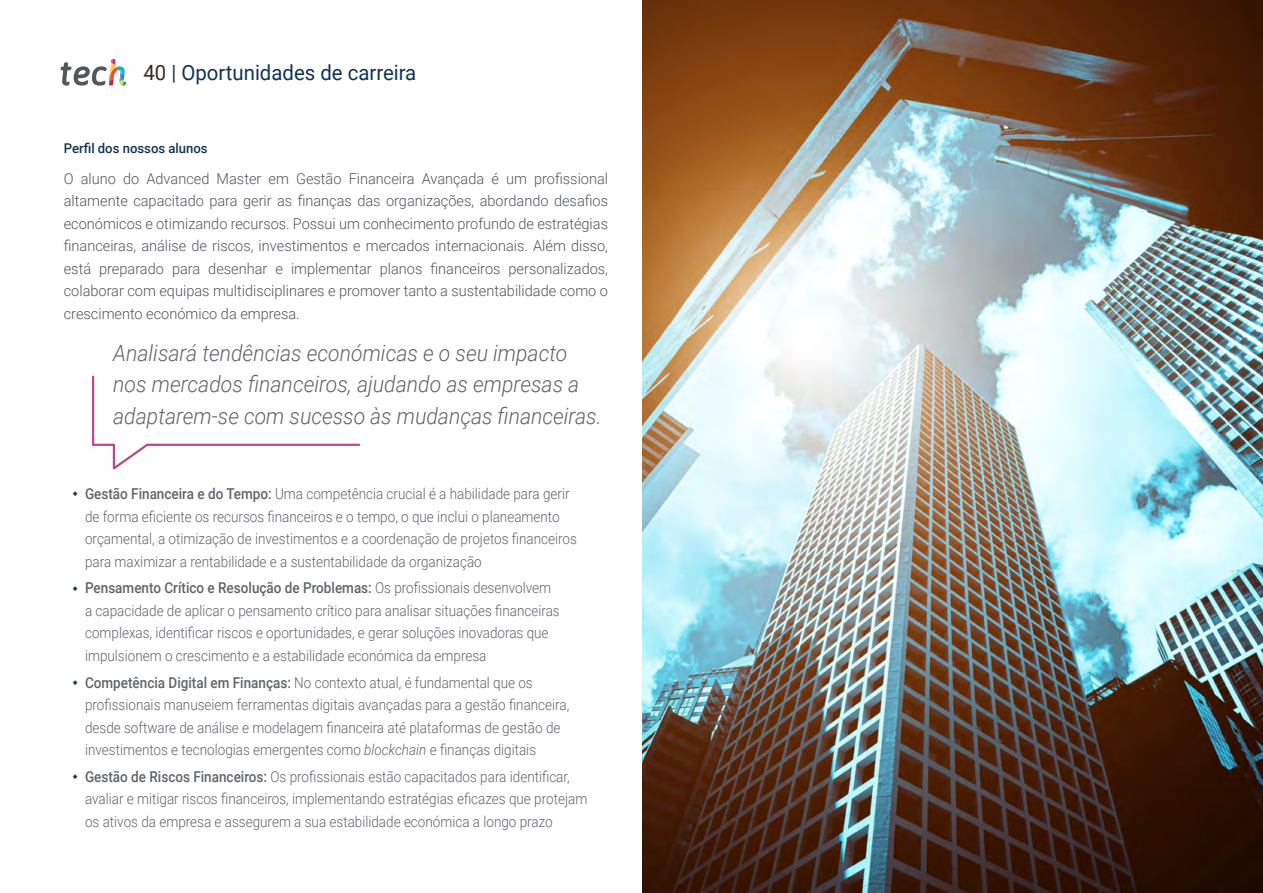
<style>
.page{position:relative;width:1263px;height:893px;background:#fff}
.page>*{position:absolute;margin:0;border:0;box-sizing:border-box;transform-origin:0 0}
.t1{font:italic 300 22.5px/31.5px "Roboto";color:#61646a;scale:.94 1}
.t2{font:21px "Roboto";color:#123352}
.t3{font:300 15px/22.5px "Roboto";color:#61646a;scale:.9 1}
.t4{font:300 15px/22.5px "Roboto";color:#52555b;text-align:justify}
.t5{font:500 13.5px "Roboto";color:#123352}
.s1{color:#312e20}
.s2{font-weight:500}
.s3{font-style:italic}
</style>
<div class="page">
<svg style="left:92px;top:375px;width:268px;height:95px"></svg>
<img style="left:642px;top:0;width:621px;height:893px">
<svg style="left:61px;top:59px;width:65px;height:27px"></svg>
<h2 class="t2" style="left:144px;top:57px;width:274px"><span class="s1">40</span> | Oportunidades de carreira</h2>
<p class="t5" style="left:64px;top:138px;width:145px">Perfil dos nossos alunos</p>
<p class="t4" style="left:64px;top:167px;width:546px">O aluno do Advanced Master em Gestão Financeira Avançada é um profissional altamente capacitado para gerir as finanças das organizações, abordando desafios económicos e otimizando recursos. Possui um conhecimento profundo de estratégias financeiras, análise de riscos, investimentos e mercados internacionais. Além disso, está preparado para desenhar e implementar planos financeiros personalizados, colaborar com equipas multidisciplinares e promover tanto a sustentabilidade como o crescimento económico da empresa.</p>
<h1 class="t1" style="left:113px;top:336px;width:521px">Analisará tendências económicas e o seu impacto nos mercados financeiros, ajudando as empresas a adaptarem-se com sucesso às mudanças financeiras.</h1>
<p class="t3" style="left:85px;top:482px;width:548px"><span class="s2">Gestão Financeira e do Tempo:</span> Uma competência crucial é a habilidade para gerir de forma eficiente os recursos financeiros e o tempo, o que inclui o planeamento orçamental, a otimização de investimentos e a coordenação de projetos financeiros para maximizar a rentabilidade e a sustentabilidade da organização</p>
<p class="t3" style="left:85px;top:576px;width:529px"><span class="s2">Pensamento Crítico e Resolução de Problemas:</span> Os profissionais desenvolvem a capacidade de aplicar o pensamento crítico para analisar situações financeiras complexas, identificar riscos e oportunidades, e gerar soluções inovadoras que impulsionem o crescimento e a estabilidade económica da empresa</p>
<p class="t3" style="left:85px;top:670px;width:540px"><span class="s2">Competência Digital em Finanças:</span> No contexto atual, é fundamental que os profissionais manuseiem ferramentas digitais avançadas para a gestão financeira, desde software de análise e modelagem financeira até plataformas de gestão de investimentos e tecnologias emergentes como <span class="s3">blockchain</span> e finanças digitais</p>
<p class="t3" style="left:85px;top:765px;width:559px"><span class="s2">Gestão de Riscos Financeiros:</span> Os profissionais estão capacitados para identificar, avaliar e mitigar riscos financeiros, implementando estratégias eficazes que protejam os ativos da empresa e assegurem a sua estabilidade económica a longo prazo</p>
</div>
